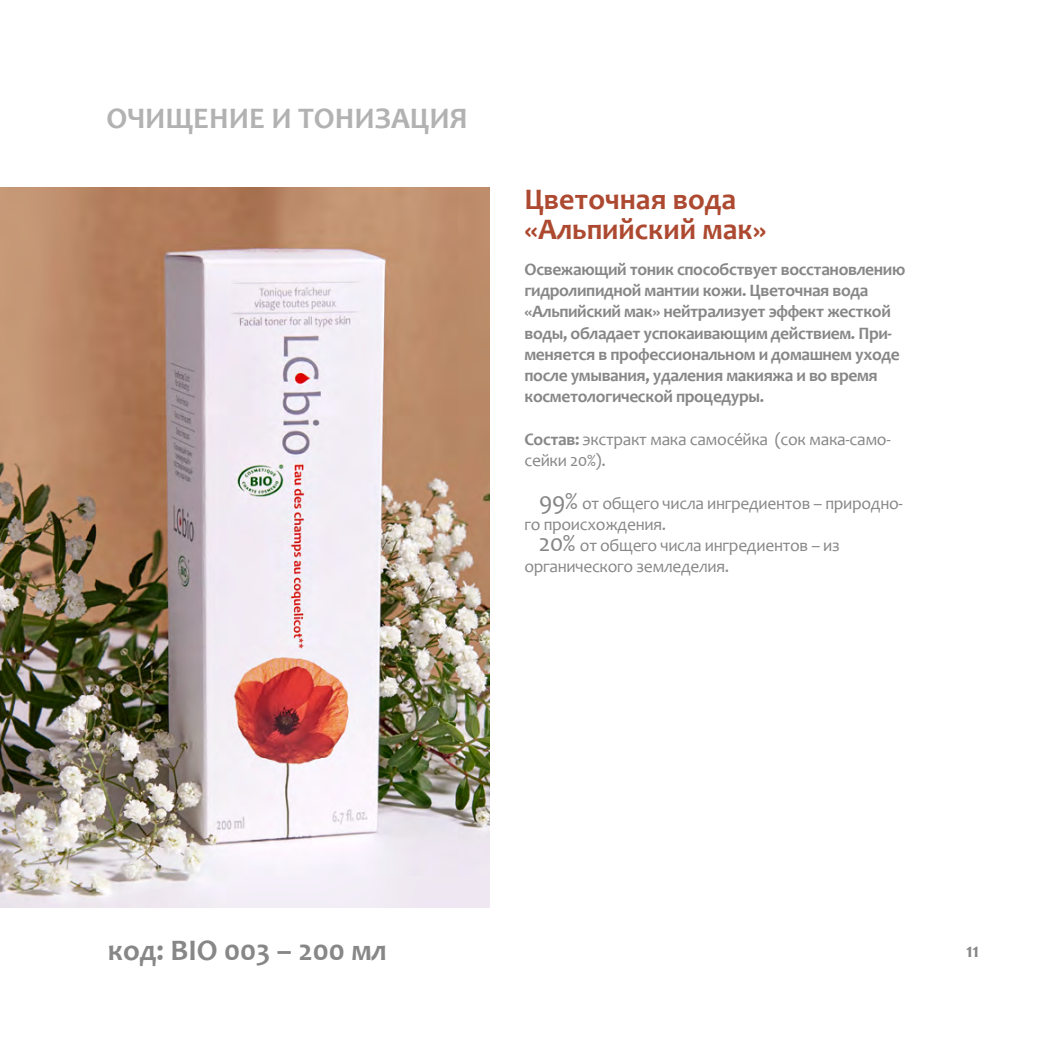
<style>
.page{position:relative;width:1049px;height:1049px;background:#fff}
.page>*{position:absolute;margin:0;border:0;box-sizing:border-box;transform-origin:0 0}
.t1{font:700 30px/30px "Candara";color:#ad4930}
.t2{font:700 30px "Candara";color:#b3b2b2}
.t3{font:700 30px "Candara";color:#878787}
.t4{font:700 20px "Candara";color:#878787}
.t5{font:700 17.5px/21.2px "Candara";letter-spacing:-.02em;color:#878787}
.t6{font:17.5px/21.2px "Candara";letter-spacing:-.02em;color:#878787}
.s1{font-weight:700}
.s2{font-size:25px}
</style>
<div class="page">
<img style="left:0;top:188px;width:489px;height:719px">
<h1 class="t2" style="left:106px;top:99px;width:363px">ОЧИЩЕНИЕ И ТОНИЗАЦИЯ</h1>
<h1 class="t1" style="left:524px;top:184px;width:243px">Цветочная вода «Альпийский мак»</h1>
<p class="t5" style="left:524px;top:258px;width:382px">Освежающий тоник способствует восстановлению гидролипидной мантии кожи. Цветочная вода «Альпийский мак» нейтрализует эффект жесткой воды, обладает успокаивающим действием. При&shy;меняется в профессиональном и домашнем уходе после умывания, удаления макияжа и во время косметологической процедуры.</p>
<p class="t6" style="left:524px;top:428px;width:368px"><span class="s1">Состав:</span> экстракт мака самосе́йка (сок мака-само&shy;сейки 20%).</p>
<p class="t6" style="left:539px;top:492px;width:366px"><span class="s2">99%</span> от общего числа ингредиентов – природно-</p>
<p class="t6" style="left:524px;top:513px;width:143px">го происхождения.</p>
<p class="t6" style="left:539px;top:535px;width:303px"><span class="s2">20%</span> от общего числа ингредиентов – из</p>
<p class="t6" style="left:524px;top:556px;width:206px">органического земледелия.</p>
<h1 class="t3" style="left:108px;top:931px;width:281px">код: BIO 003 – 200 мл</h1>
<p class="t4" style="left:966px;top:938px;width:15px">11</p>
</div>
